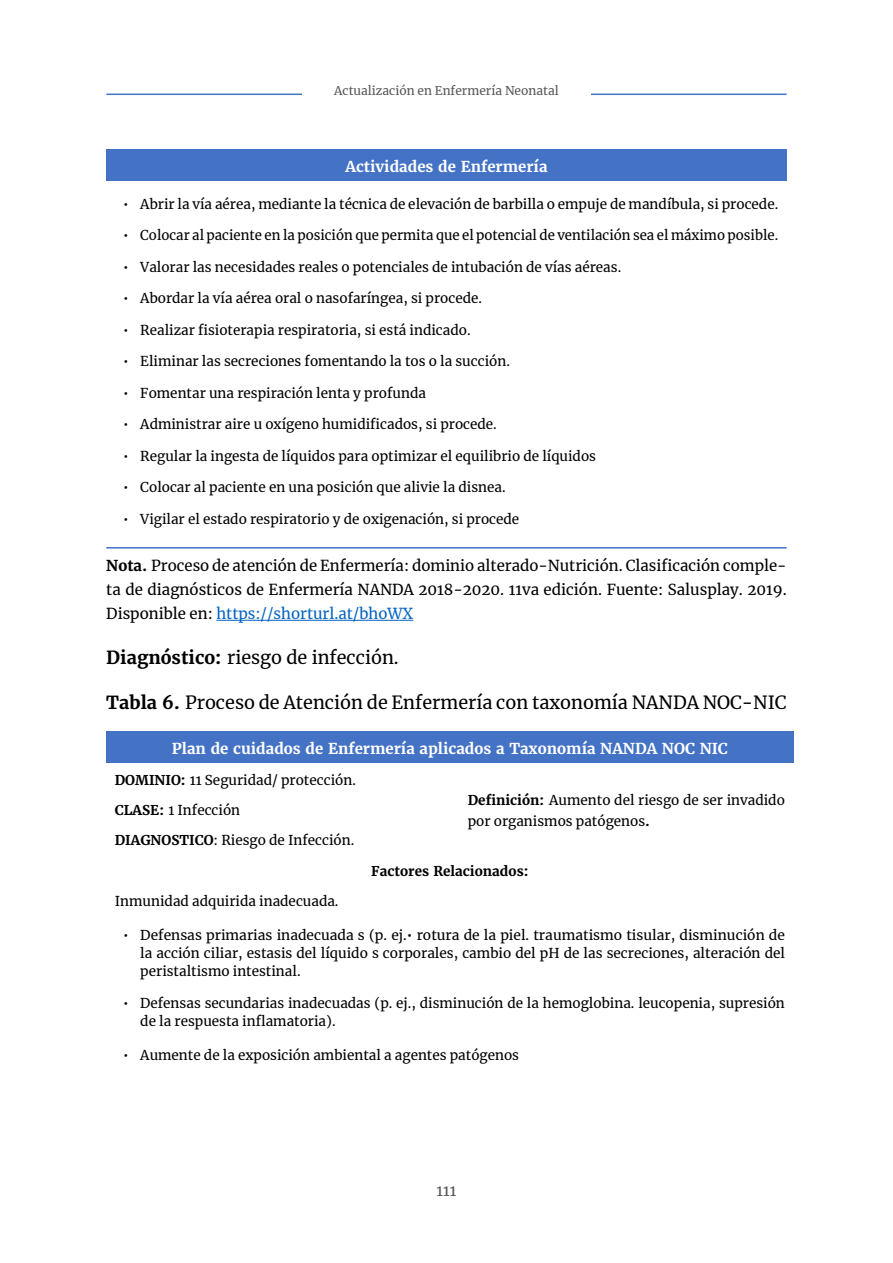
<style>
.page{position:relative;width:893px;height:1263px;background:#fff}
.page>*{position:absolute;margin:0;border:0;box-sizing:border-box;transform-origin:0 0}
.t1{font:18px "Merriweather";color:#000}
.t2{font:15px/24px "Merriweather";color:#000;text-align:justify}
.t3{font:700 15px "Merriweather";color:#fff}
.t4{font:15px "Merriweather";color:#575756}
.t5{font:13.5px/18px "Merriweather";color:#000}
.t6{font:700 13.5px "Merriweather";color:#000}
.t7{font:12px "Merriweather";color:#575756}
.s1{font-weight:700}
.s2{color:#0563c1}
</style>
<div class="page">
<hr style="left:106px;top:94px;width:681px;height:1px;background:#4472c4">
<div style="left:302px;top:89px;width:289px;height:18px;background:#fff"></div>
<hr style="left:216px;top:620px;width:197px;height:1px;background:#0563c1">
<div style="left:106px;top:149px;width:681px;height:32px;background:#4472c4"></div>
<div style="left:106px;top:731px;width:687px;height:32px;background:#4472c4"></div>
<hr style="left:106px;top:547px;width:681px;height:2px;background:#4472c4">
<p class="t7" style="left:334px;top:83px;width:226px">Actualización en Enfermería Neonatal</p>
<p class="t3" style="left:345px;top:157px;width:204px">Actividades de Enfermería</p>
<p class="t5" style="left:123px;top:194px;width:656px">• Abrir la vía aérea, mediante la técnica de elevación de barbilla o empuje de mandíbula, si procede.</p>
<p class="t5" style="left:123px;top:226px;width:656px">• Colocar al paciente en la posición que permita que el potencial de ventilación sea el máximo posible.</p>
<p class="t5" style="left:123px;top:257px;width:499px">• Valorar las necesidades reales o potenciales de intubación de vías aéreas.</p>
<p class="t5" style="left:123px;top:289px;width:360px">• Abordar la vía aérea oral o nasofaríngea, si procede.</p>
<p class="t5" style="left:123px;top:320px;width:349px">• Realizar fisioterapia respiratoria, si está indicado.</p>
<p class="t5" style="left:123px;top:352px;width:388px">• Eliminar las secreciones fomentando la tos o la succión.</p>
<p class="t5" style="left:123px;top:383px;width:304px">• Fomentar una respiración lenta y profunda</p>
<p class="t5" style="left:123px;top:415px;width:375px">• Administrar aire u oxígeno humidificados, si procede.</p>
<p class="t5" style="left:123px;top:446px;width:474px">• Regular la ingesta de líquidos para optimizar el equilibrio de líquidos</p>
<p class="t5" style="left:123px;top:478px;width:384px">• Colocar al paciente en una posición que alivie la disnea.</p>
<p class="t5" style="left:123px;top:509px;width:397px">• Vigilar el estado respiratorio y de oxigenación, si procede</p>
<p class="t2" style="left:106px;top:553px;width:682px"><span class="s1">Nota.</span> Proceso de atención de Enfermería: dominio alterado-Nutrición. Clasificación comple&shy;ta de diagnósticos de Enfermería NANDA 2018-2020. 11va edición. Fuente: Salusplay. 2019.<br>Disponible en: <span class="s2">https://shorturl.at/bhoWX</span></p>
<h1 class="t1" style="left:106px;top:645px;width:294px"><span class="s1">Diagnóstico:</span> riesgo de infección.</h1>
<h1 class="t1" style="left:106px;top:690px;width:682px"><span class="s1">Tabla 6.</span> Proceso de Atención de Enfermería con taxonomía NANDA NOC-NIC</h1>
<p class="t3" style="left:172px;top:739px;width:557px">Plan de cuidados de Enfermería aplicados a Taxonomía NANDA NOC NIC</p>
<p class="t5" style="left:115px;top:770px;width:243px"><span class="s1">DOMINIO:</span> 11 Seguridad/ protección.</p>
<p class="t5" style="left:468px;top:789px;width:319px;line-height:21px"><span class="s1">Definición:</span> Aumento del riesgo de ser invadido por organismos patógenos<span class="s1">.</span></p>
<p class="t5" style="left:115px;top:801px;width:127px"><span class="s1">CLASE:</span> 1 Infección</p>
<p class="t5" style="left:115px;top:831px;width:241px"><span class="s1">DIAGNOSTICO</span>: Riesgo de Infección.</p>
<p class="t6" style="left:371px;top:862px;width:159px">Factores Relacionados:</p>
<p class="t5" style="left:115px;top:892px;width:225px">Inmunidad adquirida inadecuada.</p>
<p class="t5" style="left:140px;top:926px;width:646px;text-align:justify;text-indent:-17px">• Defensas primarias inadecuada s (p. ej.• rotura de la piel. traumatismo tisular, disminución de la acción ciliar, estasis del líquido s corporales, cambio del pH de las secreciones, alteración del peristaltismo intestinal.</p>
<p class="t5" style="left:140px;top:994px;width:646px;text-indent:-17px">• Defensas secundarias inadecuadas (p. ej., disminución de la hemoglobina. leucopenia, supresión de la respuesta inflamatoria).</p>
<p class="t5" style="left:123px;top:1046px;width:397px">• Aumente de la exposición ambiental a agentes patógenos</p>
<p class="t4" style="left:437px;top:1180px;width:21px">111</p>
</div>
